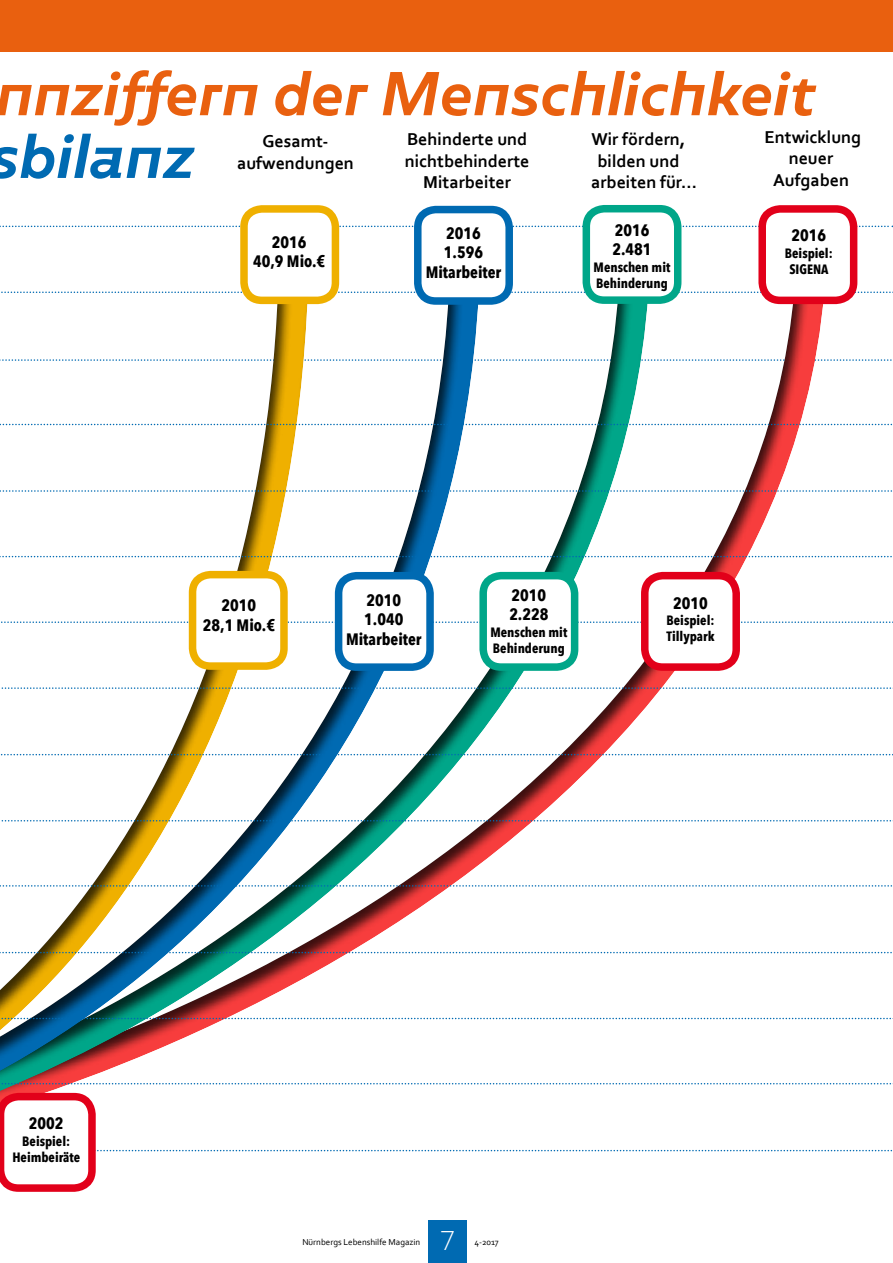
<style>
.page{position:relative;width:893px;height:1263px;background:#fff}
.page>*{position:absolute;margin:0;border:0;box-sizing:border-box;transform-origin:0 0}
.t1{font:italic 500 54px "Caprina";color:#e9600f}
.t2{font:italic 500 54px "Caprina";color:#006ab2}
.t3{font:300 27px "Trenda";color:#fff}
.t4{font:700 18px/21.6px "Corbel";color:#000;text-align:center}
.t5{font:700 16.5px/19.8px "Avenir Next Condensed";color:#000;text-align:center}
.t6{font:700 13.5px/16.2px "Avenir Next Condensed";color:#000}
.t7{font:9px "Corbel";color:#000}
</style>
<div class="page">
<div style="left:428px;top:1220px;width:38px;height:43px;background:#006ab2"></div>
<svg style="left:827px;top:359px;width:65px;height:2px"></svg>
<div style="left:0;top:212px;width:827px;height:954px;background:#000;opacity:.75"></div>
<div style="left:0;top:217px;width:651px;height:949px;background:#000;opacity:.75"></div>
<div style="left:0;top:217px;width:481px;height:949px;background:#000;opacity:.75"></div>
<div style="left:0;top:211px;width:310px;height:955px;background:#000;opacity:.75"></div>
<svg style="left:0;top:1083px;width:893px;height:1px"></svg>
<svg style="left:0;top:1018px;width:893px;height:1px"></svg>
<svg style="left:0;top:952px;width:892px;height:1px"></svg>
<svg style="left:0;top:885px;width:892px;height:2px"></svg>
<svg style="left:0;top:820px;width:893px;height:1px"></svg>
<svg style="left:0;top:754px;width:893px;height:1px"></svg>
<svg style="left:0;top:687px;width:893px;height:2px"></svg>
<svg style="left:0;top:621px;width:893px;height:2px"></svg>
<svg style="left:0;top:556px;width:892px;height:1px"></svg>
<svg style="left:0;top:490px;width:892px;height:2px"></svg>
<svg style="left:0;top:424px;width:893px;height:1px"></svg>
<svg style="left:0;top:291px;width:893px;height:2px"></svg>
<svg style="left:0;top:226px;width:893px;height:1px"></svg>
<div style="left:0;top:0;width:893px;height:51px;background:#e9600f"></div>
<div style="left:193px;top:575px;width:91px;height:91px;background:#fff;border-radius:18px"></div>
<div style="left:189px;top:571px;width:99px;height:99px;border:8px solid #efb000;border-radius:18px"></div>
<div style="left:244px;top:209px;width:91px;height:91px;background:#fff;border-radius:18px"></div>
<div style="left:240px;top:205px;width:99px;height:99px;border:8px solid #efb000;border-radius:18px"></div>
<div style="left:418px;top:210px;width:91px;height:91px;background:#fff;border-radius:18px"></div>
<div style="left:414px;top:206px;width:99px;height:99px;border:8px solid #006ab2;border-radius:18px"></div>
<div style="left:339px;top:576px;width:91px;height:91px;background:#fff;border-radius:18px"></div>
<div style="left:335px;top:572px;width:99px;height:99px;border:8px solid #006ab2;border-radius:18px"></div>
<div style="left:586px;top:209px;width:92px;height:91px;background:#fff;border-radius:18px"></div>
<div style="left:583px;top:205px;width:98px;height:99px;border:8px solid #00a689;border-radius:18px"></div>
<div style="left:483px;top:576px;width:92px;height:91px;background:#fff;border-radius:18px"></div>
<div style="left:479px;top:572px;width:99px;height:99px;border:8px solid #00a689;border-radius:18px"></div>
<div style="left:645px;top:576px;width:91px;height:91px;background:#fff;border-radius:18px"></div>
<div style="left:641px;top:572px;width:99px;height:99px;border:8px solid #e2001a;border-radius:18px"></div>
<div style="left:762px;top:209px;width:92px;height:91px;background:#fff;border-radius:18px"></div>
<div style="left:758px;top:205px;width:99px;height:99px;border:8px solid #e2001a;border-radius:18px"></div>
<svg style="left:0;top:1091px;width:893px;height:101px"></svg>
<h1 class="t1" style="left:-4px;top:55px;width:822px">nnziffern der Menschlichkeit</h1>
<p class="t4" style="left:237px;top:130px;width:118px">Gesamt&shy;aufwendungen</p>
<p class="t4" style="left:405px;top:128px;width:126px">Behinderte und nichtbehinderte<br>Mitarbeiter</p>
<p class="t4" style="left:591px;top:128px;width:96px">Wir fördern,</p>
<p class="t4" style="left:765px;top:125px;width:98px">Entwicklung neuer</p>
<h1 class="t2" style="left:-11px;top:118px;width:207px">sbilanz</h1>
<p class="t4" style="left:597px;top:150px;width:83px">bilden und</p>
<p class="t4" style="left:591px;top:171px;width:107px">arbeiten für…</p>
<p class="t4" style="left:773px;top:169px;width:77px">Aufgaben</p>
<p class="t5" style="left:253px;top:232px;width:74px">2016<br>40,9 Mio.€</p>
<p class="t5" style="left:426px;top:223px;width:77px">2016<br>1.596<br>Mitarbeiter</p>
<p class="t5" style="left:612px;top:220px;width:41px;text-align:left">2016<br>2.481</p>
<p class="t6" style="left:594px;top:259px;width:78px">Menschen mit<br>Behinderung</p>
<p class="t5" style="left:791px;top:226px;width:36px">2016</p>
<p class="t6" style="left:785px;top:245px;width:49px;text-align:center">Beispiel:<br>SIGENA</p>
<p class="t5" style="left:203px;top:595px;width:74px">2010<br>28,1 Mio.€</p>
<p class="t5" style="left:346px;top:590px;width:77px">2010<br>1.040<br>Mitarbeiter</p>
<p class="t5" style="left:509px;top:585px;width:41px;text-align:left">2010<br>2.228</p>
<p class="t6" style="left:490px;top:624px;width:78px">Menschen mit<br>Behinderung</p>
<p class="t5" style="left:673px;top:593px;width:36px">2010</p>
<p class="t6" style="left:666px;top:612px;width:50px">Beispiel:<br>Tillypark</p>
<p class="t5" style="left:29px;top:1114px;width:36px">2002</p>
<p class="t6" style="left:12px;top:1133px;width:69px;text-align:center">Beispiel:<br>Heimbeiräte</p>
<h2 class="t3" style="left:441px;top:1225px;width:15px">7</h2>
<p class="t7" style="left:302px;top:1236px;width:120px">Nürnbergs Lebenshilfe Magazin</p>
<p class="t7" style="left:474px;top:1236px;width:26px">4-2017</p>
</div>
